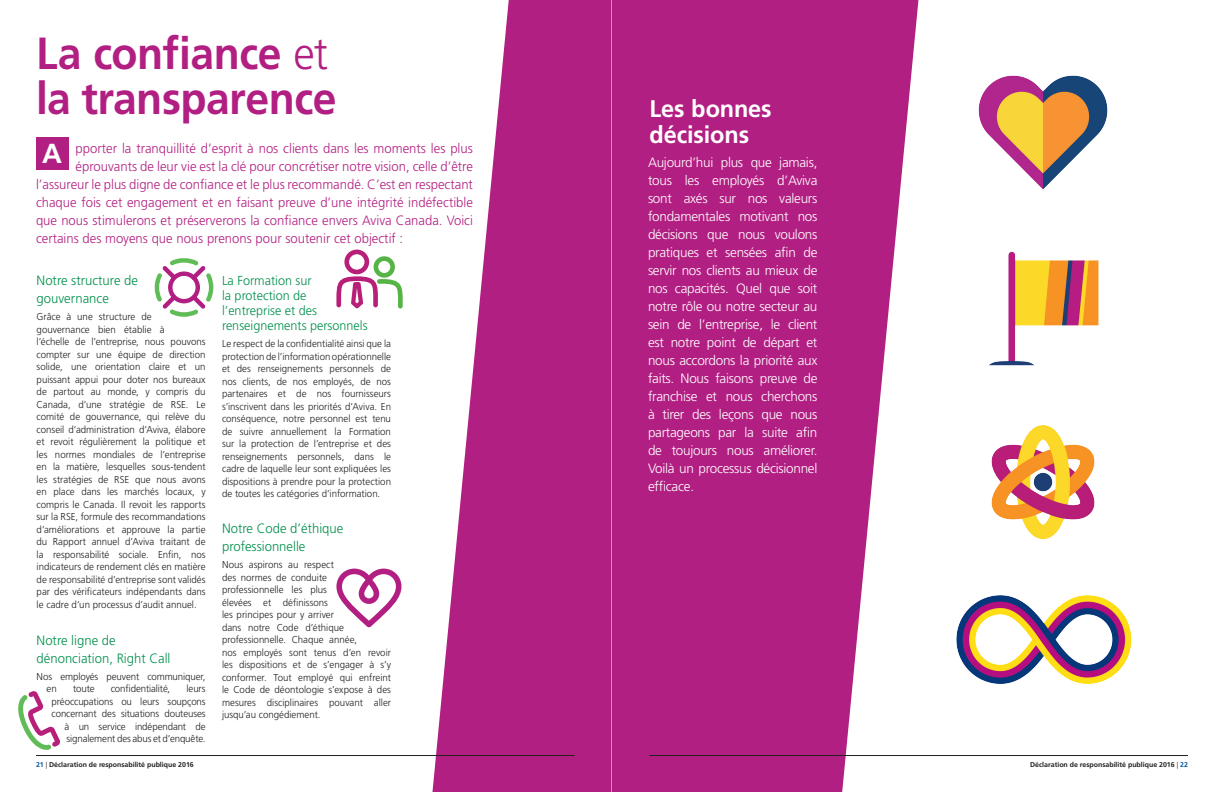
<style>
.page{position:relative;width:1224px;height:792px;background:#fff}
.page>*{position:absolute;margin:0;border:0;box-sizing:border-box;transform-origin:0 0}
.t1{font:700 45px/45px "Frutiger";letter-spacing:-.01em;color:#b21f82;scale:.95 1}
.t2{font:700 27.5px "Frutiger";color:#fff}
.t3{font:700 24px/26px "Frutiger";letter-spacing:-.005em;color:#fff}
.Title_Intro{font:300 13.5px/18px "Frutiger";letter-spacing:-.02em;color:#fff;text-align:justify}
.Title_Intro-2{font:300 13.5px "Frutiger";color:#b21f82}
.Title_Intro-3{font:300 13.5px/18px "Frutiger";color:#00904c}
.Heading_1{font:300 13px/15px "Frutiger";color:#00904c}
.Body_Copy_1{font:300 10px/12.5px "Frutiger";color:#231f20}
.t4{font:700 7px "Frutiger";color:#231f20}
.s1{font-weight:300}
.s2{color:#0158a6}
</style>
<div class="page">
<svg style="left:432px;top:0;width:410px;height:792px;background:#b9348d"></svg>
<svg style="left:842px;top:0;width:77px;height:792px"></svg>
<div style="left:36px;top:137px;width:32px;height:32px;background:#b21f82"></div>
<svg style="left:155px;top:258px;width:58px;height:59px"></svg>
<svg style="left:336px;top:569px;width:65px;height:58px"></svg>
<svg style="left:336px;top:250px;width:67px;height:59px"></svg>
<svg style="left:18px;top:691px;width:42px;height:59px"></svg>
<img style="left:978px;top:75px;width:130px;height:115px">
<img style="left:989px;top:251px;width:110px;height:115px">
<img style="left:991px;top:425px;width:104px;height:114px">
<img style="left:956px;top:595px;width:176px;height:89px">
<hr style="left:611px;top:0;width:1px;height:792px;background:#a3a7a9">
<hr style="left:36px;top:755px;width:539px;height:1px;background:#231f20">
<hr style="left:649px;top:755px;width:539px;height:1px;background:#231f20">
<p class="t1" style="left:36px;top:31px;width:318px">La confiance <span class="s1">et </span>la transparence</p>
<p class="t2" style="left:42px;top:138px;width:21px">A</p>
<p class="Title_Intro-2" style="left:76px;top:140px;width:399px">pporter la tranquillité d’esprit à nos clients dans les moments les plus</p>
<p class="Title_Intro-2" style="left:76px;top:158px;width:399px">éprouvants de leur vie est la clé pour concrétiser notre vision, celle d’être</p>
<p class="Title_Intro-2" style="left:36px;top:176px;width:438px">l’assureur le plus digne de confiance et le plus recommandé. C’est en respectant</p>
<p class="Title_Intro-2" style="left:36px;top:194px;width:439px">chaque fois cet engagement et en faisant preuve d’une intégrité indéfectible</p>
<p class="Title_Intro-2" style="left:36px;top:212px;width:439px">que nous stimulerons et préserverons la confiance envers Aviva Canada. Voici</p>
<p class="Title_Intro-2" style="left:36px;top:230px;width:369px">certains des moyens que nous prenons pour soutenir cet objectif :</p>
<p class="Title_Intro-3" style="left:37px;top:272px;width:103px">Notre structure de gouvernance</p>
<p class="Body_Copy_1" style="left:37px;top:311px;width:171px">Grâce à une structure de gouvernance bien établie à<br>l’échelle de l’entreprise, nous pouvons compter sur une équipe de direction solide, une orientation claire et un puissant appui pour doter nos bureaux de partout au monde, y compris du Canada, d’une stratégie de RSE. Le comité de gouvernance, qui relève du conseil d’administration d’Aviva, élabore et revoit régulièrement la politique et les normes mondiales de l’entreprise en la matière, lesquelles sous-tendent les stratégies de RSE que nous avons en place dans les marchés locaux, y compris le Canada. Il revoit les rapports sur la RSE, formule des recommandations d’améliorations et approuve la partie du Rapport annuel d’Aviva traitant de la responsabilité sociale. Enfin, nos indicateurs de rendement clés en matière de responsabilité d’entreprise sont validés par des vérificateurs indépendants dans le cadre d’un processus d’audit annuel.</p>
<p class="Title_Intro-3" style="left:37px;top:631px;width:135px">Notre ligne de dénonciation, Right Call</p>
<p class="Body_Copy_1" style="left:47px;top:670px;width:161px;text-indent:-10px">Nos employés peuvent communiquer, en</p>
<p class="Body_Copy_1" style="left:73px;top:683px;width:23px">toute</p>
<p class="Body_Copy_1" style="left:111px;top:683px;width:61px">confidentialité,</p>
<p class="Body_Copy_1" style="left:52px;top:683px;width:156px;text-align:right">leurs<br>préoccupations ou leurs soupçons concernant des situations douteuses à un service indépendant de signalement des abus et d’enquête.</p>
<p class="Heading_1" style="left:222px;top:273px;width:147px">La Formation sur<br>la protection de l’entreprise et des renseignements personnels</p>
<p class="Body_Copy_1" style="left:222px;top:338px;width:171px;text-align:justify">Le respect de la confidentialité ainsi que la protection de l’information opérationnelle et des renseignements personnels de nos clients, de nos employés, de nos partenaires et de nos fournisseurs s’inscrivent dans les priorités d’Aviva. En conséquence, notre personnel est tenu de suivre annuellement la Formation sur la protection de l’entreprise et des renseignements personnels, dans le cadre de laquelle leur sont expliquées les dispositions à prendre pour la protection de toutes les catégories d’information.</p>
<p class="Title_Intro-3" style="left:222px;top:520px;width:123px">Notre Code d’éthique professionnelle</p>
<p class="Body_Copy_1" style="left:222px;top:559px;width:171px">Nous aspirons au respect<br>des normes de conduite professionnelle les plus<br>élevées et définissons<br>les principes pour y arriver<br>dans notre Code d’éthique professionnelle. Chaque année,<br>nos employés sont tenus d’en revoir les dispositions et de s’engager à s’y conformer. Tout employé qui enfreint le Code de déontologie s’expose à des mesures disciplinaires pouvant aller jusqu’au congédiement.</p>
<p class="t3" style="left:649px;top:96px;width:124px">Les bonnes décisions</p>
<p class="Title_Intro" style="left:648px;top:154px;width:171px">Aujourd’hui plus que jamais, tous les employés d’Aviva sont axés sur nos valeurs fondamentales motivant nos décisions que nous voulons pratiques et sensées afin de servir nos clients au mieux de nos capacités. Quel que soit notre rôle ou notre secteur au sein de l’entreprise, le client est notre point de départ et nous accordons la priorité aux faits. Nous faisons preuve de franchise et nous cherchons à tirer des leçons que nous partageons par la suite afin de toujours nous améliorer.<br>Voilà un processus décisionnel efficace.</p>
<p class="t4" style="left:36px;top:760px;width:159px"><span class="s2">21</span> <span class="s1">|</span> Déclaration de responsabilité publique 2016</p>
<p class="t4" style="left:1030px;top:760px;width:159px">Déclaration de responsabilité publique 2016 <span class="s1">|</span> <span class="s2">22</span></p>
</div>
